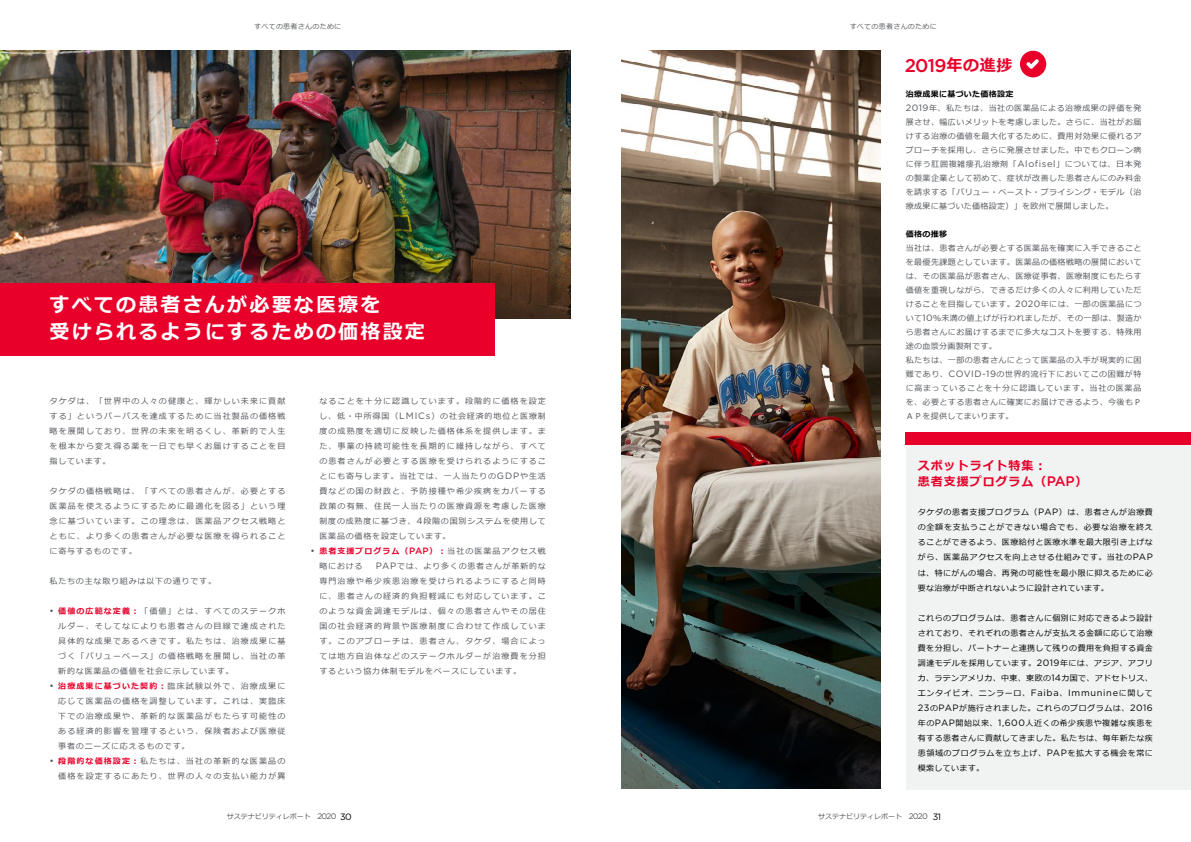
<style>
.page{position:relative;width:1191px;height:842px;background:#fff}
.page>*{position:absolute;margin:0;border:0;box-sizing:border-box;transform-origin:0 0}
.t1{font:700 20px/27px "Meiryo";letter-spacing:.11em;color:#fff}
.t2{font:500 18.4px "Gotham";color:#e8002a}
.t3{font:700 12px/16px "Meiryo";letter-spacing:.08em;color:#e8002a}
.t4{font:8px/15px "Meiryo";letter-spacing:.065em;color:#52555b;text-align:justify}
.t5{font:8px/15px "Meiryo";letter-spacing:.05em;color:#000;text-align:justify}
.t6{font:8px/15px "Meiryo";letter-spacing:.14em;color:#52555b;text-align:right}
.t7{font:8px "Meiryo";letter-spacing:.1em;color:#52555b}
.t8{font:700 8px "Meiryo";letter-spacing:.04em;color:#000}
.t9{font:7px "Meiryo";color:#52555b}
.t10{font:7px "Meiryo";letter-spacing:.04em;color:#52555b}
.s1{font-family:"Gotham";font-size:9.2px}
.s2{font-weight:700;color:#e8002a}
.s3{font-family:"Gotham";font-weight:500;font-size:9.2px;color:#e8002a}
.s4{font-family:"Meiryo";font-weight:700;font-size:16px}
.s5{font-weight:700;color:#000}
.s6{font-family:"Gotham";font-weight:500;font-size:13.8px}
.s7{font-family:"Gotham";font-size:8.1px}
.s8{font-family:"Gotham";font-size:9.2px;color:#000}
</style>
<div class="page">
<img style="left:0;top:50px;width:570px;height:269px">
<div style="left:0;top:283px;width:495px;height:72px;background:#e8002a"></div>
<svg style="left:1020px;top:51px;width:26px;height:26px"></svg>
<img style="left:621px;top:50px;width:260px;height:739px">
<div style="left:906px;top:432px;width:285px;height:358px;background:#f1f3f3"></div>
<div style="left:905px;top:432px;width:286px;height:13px;background:#e8002a"></div>
<p class="t10" style="left:254px;top:22px;width:89px">すべての患者さんのために</p>
<h1 class="t1" style="left:50px;top:293px;width:377px">すべての患者さんが必要な医療を<br>受けられるようにするための価格設定</h1>
<p class="t4" style="left:50px;top:394px;width:237px">タケダは、「世界中の人々の健康と、輝かしい未来に貢献する」というパーパスを達成するために当社製品の価格戦略を展開しており、世界の未来を明るくし、革新的で人生を根本から変え得る薬を一日でも早くお届けすることを目指しています。</p>
<p class="t4" style="left:50px;top:484px;width:237px">タケダの価格戦略は、「すべての患者さんが、必要とする医薬品を使えるようにするために最適化を図る」という理念に基づいています。この理念は、医薬品アクセス戦略とともに、より多くの患者さんが必要な医療を得られることに寄与するものです。</p>
<p class="t7" style="left:50px;top:575px;width:168px">私たちの主な取り組みは以下の通りです。</p>
<p class="t4" style="left:58px;top:604px;width:229px;text-indent:-9px"><span class="s1">•</span> <span class="s2">価値の広範な定義︓</span>「価値」とは、すべてのステークホルダー、そしてなによりも患者さんの目線で達成された具体的な成果であるべきです。私たちは、治療成果に基づく「バリューベース」の価格戦略を展開し、当社の革新的な医薬品の価値を社会に示しています。</p>
<p class="t4" style="left:58px;top:679px;width:229px;text-indent:-9px"><span class="s1">•</span> <span class="s2">治療成果に基づいた契約︓</span>臨床試験以外で、治療成果に応じて医薬品の価格を調整しています。これは、実臨床下での治療成果や、革新的な医薬品がもたらす可能性のある経済的影響を管理するという、保険者および医療従事者のニーズに応えるものです。</p>
<p class="t6" style="left:50px;top:754px;width:237px"><span class="s1">•</span> <span class="s2">段階的な価格設定︓</span>私たちは、当社の革新的な医薬品の価格を設定するにあたり、世界の人々の支払い能力が異</p>
<p class="t4" style="left:319px;top:394px;width:228px">なることを十分に認識しています。段階的に価格を設定し、低・中所得国（<span class="s1">LMICs</span>）の社会経済的地位と医療制度の成熟度を適切に反映した価格体系を提供します。また、事業の持続可能性を長期的に維持しながら、すべての患者さんが必要とする医療を受けられるようにすることにも寄与します。当社では、一人当たりの<span class="s1">GDP</span>や生活費などの国の財政と、予防接種や希少疾病をカバーする政策の有無、住民一人当たりの医療資源を考慮した医療制度の成熟度に基づき、<span class="s1">4</span>段階の国別システムを使用して医薬品の価格を設定しています。</p>
<p class="t4" style="left:319px;top:544px;width:228px;text-indent:-9px"><span class="s1">•</span> <span class="s2">患者支援プログラム（</span><span class="s3">PAP</span><span class="s2">）︓</span>当社の医薬品アクセス戦略における</p>
<p class="t4" style="left:319px;top:559px;width:228px;text-indent:56px"><span class="s1">PAP</span>では、より多くの患者さんが革新的な専門治療や希少疾患治療を受けられるようにすると同時に、患者さんの経済的負担軽減にも対応しています。このような資金調達モデルは、個々の患者さんやその居住国の社会経済的背景や医療制度に合わせて作成しています。このアプローチは、患者さん、タケダ、場合によっては地方自治体などのステークホルダーが治療費を分担するという協力体制モデルをベースにしています。</p>
<p class="t10" style="left:849px;top:22px;width:89px">すべての患者さんのために</p>
<h2 class="t2" style="left:905px;top:53px;width:109px">2019<span class="s4">年の進捗</span></h2>
<p class="t4" style="left:905px;top:88px;width:237px;line-height:14px;text-align:left"><span class="s5">治療成果に基づいた価格設定<br></span><span class="s1">2019</span>年、私たちは、当社の医薬品による治療成果の評価を発展させ、幅広いメリットを考慮しました。さらに、当社がお届けする治療の価値を最大化するために、費用対効果に優れるアプローチを採用し、さらに発展させました。中でもクローン病に伴う肛囲複雑瘻孔治療剤「<span class="s1">Alofisel</span>」については、日本発の製薬企業として初めて、症状が改善した患者さんにのみ料金を請求する「バリュー・ベースト・プライシング・モデル（治療成果に基づいた価格設定）」を欧州で展開しました。</p>
<p class="t8" style="left:905px;top:229px;width:43px">価格の推移</p>
<p class="t4" style="left:905px;top:242px;width:237px;line-height:14px;text-align:left">当社は、患者さんが必要とする医薬品を確実に入手できることを最優先課題としています。医薬品の価格戦略の展開においては、その医薬品が患者さん、医療従事者、医療制度にもたらす価値を重視しながら、できるだけ多くの人々に利用していただけることを目指しています。<span class="s1">2020</span>年には、一部の医薬品について<span class="s1">10</span>％未満の値上げが行われましたが、その一部は、製造から患者さんにお届けするまでに多大なコストを要する、特殊用途の血漿分画製剤です。<br>私たちは、一部の患者さんにとって医薬品の入手が現実的に困難であり、<span class="s1">COVID-19</span>の世界的流行下においてこの困難が特に高まっていることを十分に認識しています。当社の医薬品を、必要とする患者さんに確実にお届けできるよう、今後もＰ<br>ＡＰを提供してまいります。</p>
<h3 class="t3" style="left:918px;top:458px;width:171px">スポットライト特集︓<br>患者支援プログラム（<span class="s6">PAP</span>）</h3>
<p class="t5" style="left:918px;top:505px;width:237px">タケダの患者支援プログラム（<span class="s1">PAP</span>）は、患者さんが治療費の全額を支払うことができない場合でも、必要な治療を終えることができるよう、医療給付と医療水準を最大限引き上げながら、医薬品アクセスを向上させる仕組みです。当社の<span class="s1">PAP</span>は、特にがんの場合、再発の可能性を最小限に抑えるために必要な治療が中断されないように設計されています。</p>
<p class="t5" style="left:918px;top:610px;width:237px">これらのプログラムは、患者さんに個別に対応できるよう設計されており、それぞれの患者さんが支払える金額に応じて治療費を分担し、パートナーと連携して残りの費用を負担する資金調達モデルを採用しています。<span class="s1">2019</span>年には、アジア、アフリカ、ラテンアメリカ、中東、東欧の<span class="s1">14</span>カ国で、アドセトリス、エンタイビオ、ニンラーロ、<span class="s1">Faiba</span>、<span class="s1">Immunine</span>に関して<span class="s1">23</span>の<span class="s1">PAP</span>が施行されました。これらのプログラムは、<span class="s1">2016</span>年の<span class="s1">PAP</span>開始以来、<span class="s1">1,600</span>人近くの希少疾患や複雑な疾患を有する患者さんに貢献してきました。私たちは、毎年新たな疾患領域のプログラムを立ち上げ、<span class="s1">PAP</span>を拡大する機会を常に模索しています。</p>
<p class="t9" style="left:227px;top:812px;width:126px">サステナビリティレポート　<span class="s7">2020</span> <span class="s8">30</span></p>
<p class="t9" style="left:818px;top:812px;width:125px">サステナビリティレポート　<span class="s7">2020</span> <span class="s8">31</span></p>
</div>
